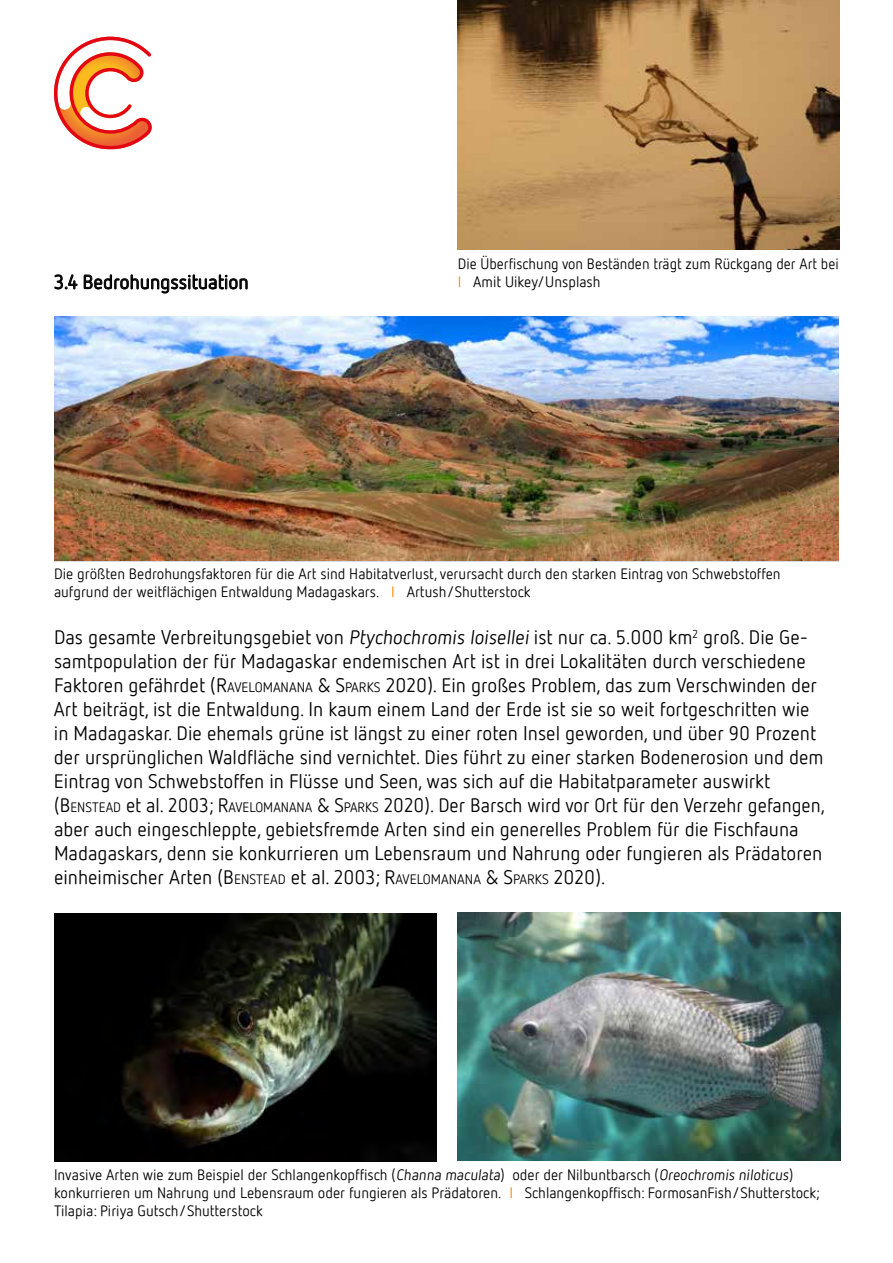
<style>
.page{position:relative;width:893px;height:1263px;background:#fff}
.page>*{position:absolute;margin:0;border:0;box-sizing:border-box;transform-origin:0 0}
.t1{font:19.5px/24px "Netto Pro";color:#000}
.t2{font:15px/18px "Netto Pro";color:#000}
.t3{font:15px/18px "Netto Pro";color:#000;scale:.96 1}
.s1{color:#f18700}
.s2{font-style:inherit}
.s3{font-size:13.65px}
</style>
<div class="page">
<svg style="left:54px;top:274px;width:194px;height:20px"></svg>
<svg style="left:54px;top:37px;width:98px;height:112px"></svg>
<img style="left:54px;top:317px;width:785px;height:244px">
<img style="left:458px;top:0;width:381px;height:250px">
<img style="left:54px;top:913px;width:382px;height:248px">
<img style="left:458px;top:913px;width:382px;height:248px">
<p class="t1" style="left:54px;top:269px;width:196px">3.4 Bedrohungssituation</p>
<p class="t3" style="left:458px;top:254px;width:398px">Die Überfischung von Beständen trägt zum Rückgang der Art bei<br><span class="s1">I</span> Amit Uikey/Unsplash</p>
<p class="t2" style="left:54px;top:565px;width:728px">Die größten Bedrohungsfaktoren für die Art sind Habitatverlust, verursacht durch den starken Eintrag von Schwebstoffen aufgrund der weitflächigen Entwaldung Madagaskars. <span class="s1">I</span> Artush/Shutterstock</p>
<p class="t1" style="left:54px;top:625px;width:772px">Das gesamte Verbreitungsgebiet von Ptychochromis loisellei ist nur ca. 5.000 km<sup>2</sup> groß. Die Ge&shy;samtpopulation der für Madagaskar endemischen Art ist in drei Lokalitäten durch verschiedene Faktoren gefährdet (<span class="s2">R</span><span class="s3">AVELOMANANA</span> <span class="s2">&amp; S</span><span class="s3">PARKS</span> 2020). Ein großes Problem, das zum Verschwinden der Art beiträgt, ist die Entwaldung. In kaum einem Land der Erde ist sie so weit fortgeschritten wie in Madagaskar. Die ehemals grüne ist längst zu einer roten Insel geworden, und über 90 Prozent der ursprünglichen Waldfläche sind vernichtet. Dies führt zu einer starken Bodenerosion und dem Eintrag von Schwebstoffen in Flüsse und Seen, was sich auf die Habitatparameter auswirkt (<span class="s2">B</span><span class="s3">ENSTEAD</span> et al. 2003; <span class="s2">R</span><span class="s3">AVELOMANANA</span> <span class="s2">&amp; S</span><span class="s3">PARKS</span> 2020). Der Barsch wird vor Ort für den Verzehr gefangen, aber auch eingeschleppte, gebietsfremde Arten sind ein generelles Problem für die Fischfauna Madagaskars, denn sie konkurrieren um Lebensraum und Nahrung oder fungieren als Prädatoren einheimischer Arten (<span class="s2">B</span><span class="s3">ENSTEAD</span> et al. 2003; <span class="s2">R</span><span class="s3">AVELOMANANA</span> <span class="s2">&amp; S</span><span class="s3">PARKS</span> 2020).</p>
<p class="t2" style="left:54px;top:1165px;width:767px">Invasive Arten wie zum Beispiel der Schlangenkopffisch (Channa maculata) oder der Nilbuntbarsch (Oreochromis niloticus) konkurrieren um Nahrung und Lebensraum oder fungieren als Prädatoren. <span class="s1">I</span> Schlangenkopffisch: FormosanFish/Shutterstock;<br>Tilapia: Piriya Gutsch/Shutterstock</p>
</div>
